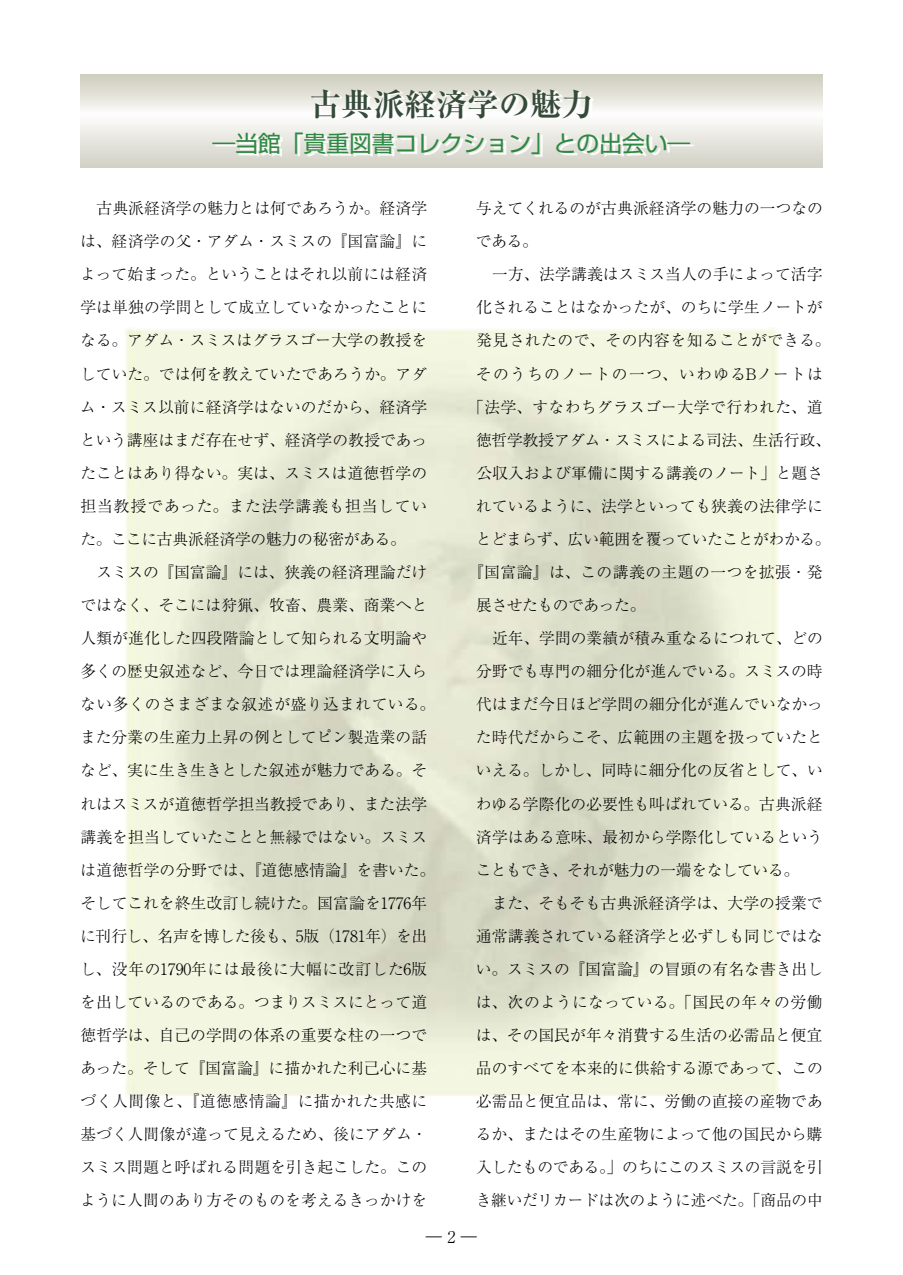
<style>
.page{position:relative;width:903px;height:1275px;background:#fff}
.page>*{position:absolute;margin:0;border:0;box-sizing:border-box;transform-origin:0 0}
.t1{font:700 31.5px "Ryumin Pro";color:#354a39}
.t2{font:22.75px "Shin Go Pro";color:#2d8842}
.t3{font:300 16.1px "Ryumin Pro";color:#000}
.t4{font:300 15.75px/33.1px "Ryumin Pro";letter-spacing:.005em;color:#000}
.t5{font:300 15.75px "Ryumin Pro";letter-spacing:-.02em;color:#000}
.t6{font:300 15.75px "Ryumin Pro";letter-spacing:.03em;color:#000}
.t7{font:300 15.75px "Ryumin Pro";letter-spacing:-.025em;color:#000}
.t8{font:300 15.75px "Ryumin Pro";letter-spacing:-.015em;color:#000}
.t9{font:300 15.75px "Ryumin Pro";letter-spacing:.035em;color:#000}
.t10{font:300 15.75px "Ryumin Pro";letter-spacing:.08em;color:#000}
</style>
<div class="page">
<svg style="left:80px;top:74px;width:742px;height:93px;background:#d7d7cd"></svg>
<svg style="left:101px;top:78px;width:706px;height:82px"></svg>
<h1 class="t1" style="left:310px;top:79px;width:285px">古典派経済学の魅力</h1>
<h2 class="t2" style="left:213px;top:125px;width:479px">―当館「貴重図書コレクション」との出会い―</h2>
<p class="t4" style="left:80px;top:190px;width:356px">　古典派経済学の魅力とは何であろうか。経済学は、経済学の父・アダム・スミスの『国富論』によって始まった。ということはそれ以前には経済学は単独の学問として成立していなかったことになる。アダム・スミスはグラスゴー大学の教授をしていた。では何を教えていたであろうか。アダム・スミス以前に経済学はないのだから、経済学という講座はまだ存在せず、経済学の教授であったことはあり得ない。実は、スミスは道徳哲学の担当教授であった。また法学講義も担当していた。ここに古典派経済学の魅力の秘密がある。<br>　スミスの『国富論』には、狭義の経済理論だけではなく、そこには狩猟、牧畜、農業、商業へと人類が進化した四段階論として知られる文明論や多くの歴史叙述など、今日では理論経済学に入らない多くのさまざまな叙述が盛り込まれている。また分業の生産力上昇の例としてピン製造業の話など、実に生き生きとした叙述が魅力である。それはスミスが道徳哲学担当教授であり、また法学講義を担当していたことと無縁ではない。スミスは道徳哲学の分野では、『道徳感情論』を書いた。そしてこれを終生改訂し続けた。国富論を1776年に刊行し、名声を博した後も、5版（1781年）を出し、没年の1790年には最後に大幅に改訂した6版を出しているのである。つまりスミスにとって道徳哲学は、自己の学問の体系の重要な柱の一つであった。そして『国富論』に描かれた利己心に基づく人間像と、『道徳感情論』に描かれた共感に基づく人間像が違って見えるため、後にアダム・スミス問題と呼ばれる問題を引き起こした。このように人間のあり方そのものを考えるきっかけを</p>
<p class="t4" style="left:476px;top:190px;width:348px">与えてくれるのが古典派経済学の魅力の一つなの</p>
<p class="t4" style="left:476px;top:224px;width:63px">である。</p>
<p class="t4" style="left:476px;top:257px;width:348px">　一方、法学講義はスミス当人の手によって活字</p>
<p class="t4" style="left:476px;top:290px;width:348px">化されることはなかったが、のちに学生ノートが</p>
<p class="t6" style="left:476px;top:328px;width:356px">発見されたので、その内容を知ることができる。</p>
<p class="t10" style="left:476px;top:361px;width:348px">そのうちのノートの一つ、いわゆるBノートは</p>
<p class="t6" style="left:468px;top:394px;width:356px">「法学、すなわちグラスゴー大学で行われた、道</p>
<p class="t8" style="left:476px;top:427px;width:356px">徳哲学教授アダム・スミスによる司法、生活行政、</p>
<p class="t4" style="left:476px;top:455px;width:348px">公収入および軍備に関する講義のノート」と題さ</p>
<p class="t4" style="left:476px;top:488px;width:348px">れているように、法学といっても狭義の法律学に</p>
<p class="t5" style="left:476px;top:527px;width:356px">とどまらず、広い範囲を覆っていたことがわかる。</p>
<p class="t6" style="left:468px;top:560px;width:356px">『国富論』は、この講義の主題の一つを拡張・発</p>
<p class="t7" style="left:476px;top:593px;width:171px">展させたものであった。</p>
<p class="t4" style="left:476px;top:620px;width:348px">　近年、学問の業績が積み重なるにつれて、どの</p>
<p class="t4" style="left:476px;top:653px;width:348px">分野でも専門の細分化が進んでいる。スミスの時</p>
<p class="t4" style="left:476px;top:687px;width:348px">代はまだ今日ほど学問の細分化が進んでいなかっ</p>
<p class="t4" style="left:476px;top:720px;width:348px">た時代だからこそ、広範囲の主題を扱っていたと</p>
<p class="t4" style="left:476px;top:753px;width:348px">いえる。しかし、同時に細分化の反省として、い</p>
<p class="t4" style="left:476px;top:786px;width:348px">わゆる学際化の必要性も叫ばれている。古典派経</p>
<p class="t4" style="left:476px;top:819px;width:349px">済学はある意味、最初から学際化しているという</p>
<p class="t5" style="left:476px;top:857px;width:325px">こともでき、それが魅力の一端をなしている。</p>
<p class="t4" style="left:476px;top:885px;width:348px">　また、そもそも古典派経済学は、大学の授業で</p>
<p class="t4" style="left:476px;top:918px;width:348px">通常講義されている経済学と必ずしも同じではな</p>
<p class="t4" style="left:476px;top:951px;width:348px">い。スミスの『国富論』の冒頭の有名な書き出し</p>
<p class="t9" style="left:476px;top:990px;width:348px">は、次のようになっている。「国民の年々の労働</p>
<p class="t4" style="left:476px;top:1017px;width:348px">は、その国民が年々消費する生活の必需品と便宜</p>
<p class="t4" style="left:476px;top:1050px;width:348px">品のすべてを本来的に供給する源であって、この</p>
<p class="t4" style="left:476px;top:1083px;width:348px">必需品と便宜品は、常に、労働の直接の産物であ</p>
<p class="t4" style="left:476px;top:1117px;width:348px">るか、またはその生産物によって他の国民から購</p>
<p class="t7" style="left:476px;top:1155px;width:348px">入したものである。」のちにこのスミスの言説を引</p>
<p class="t5" style="left:476px;top:1188px;width:348px">き継いだリカードは次のように述べた。「商品の中</p>
<p class="t3" style="left:426px;top:1225px;width:53px">― ―</p>
</div>
